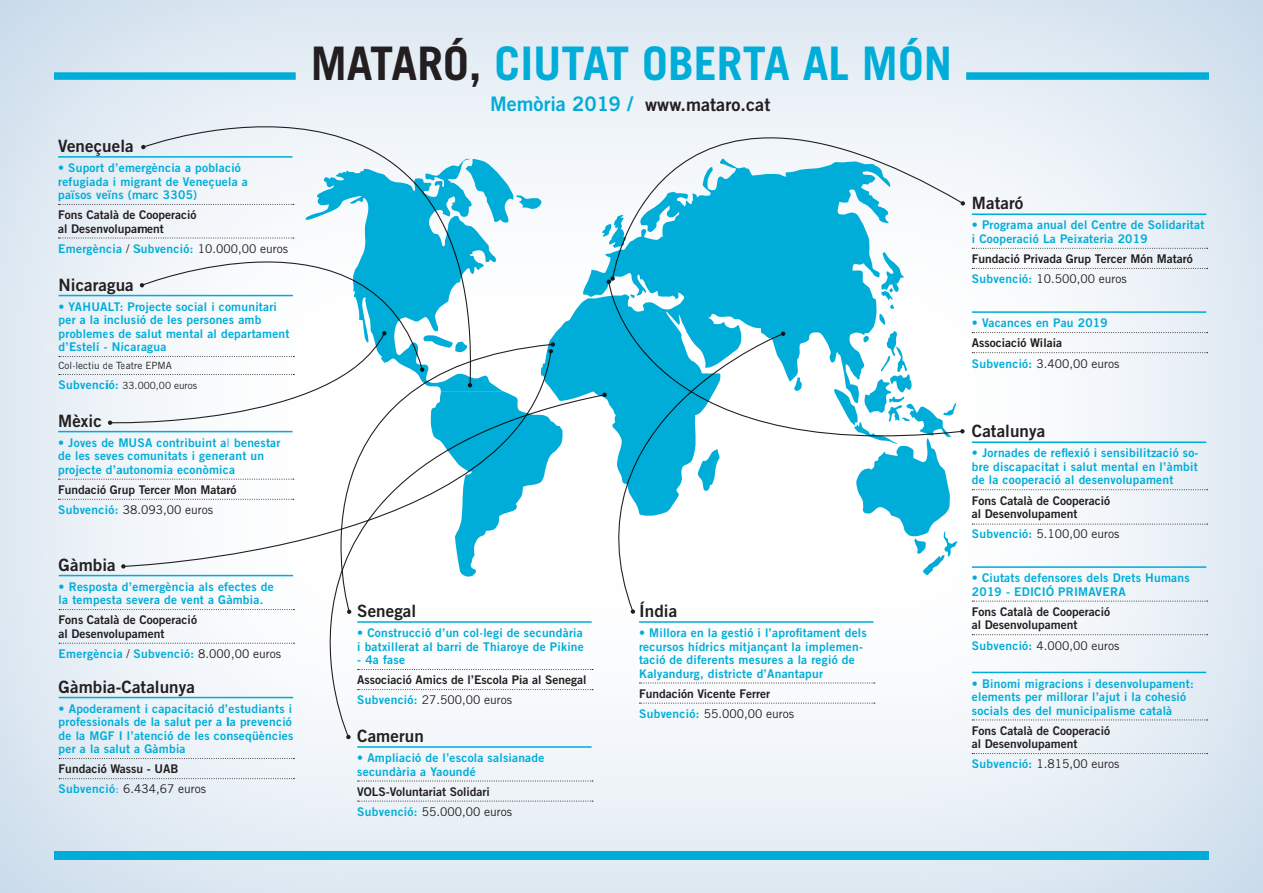
<style>
.page{position:relative;width:1263px;height:893px;background:#fff}
.page>*{position:absolute;margin:0;border:0;box-sizing:border-box;transform-origin:0 0}
.t1{font:700 46.35px "Trade Gothic";color:#00add8}
.t2{font:18px "Trade Gothic Bold Two";letter-spacing:.005em;color:#231f20}
.Titols_ASSO{font:16.95px "Trade Gothic Bold Two";letter-spacing:.005em;color:#231f20}
.Titols_ASSO-2{font:12px/13.5px "Trade Gothic Bold Two";letter-spacing:.02em;color:#00add8}
.Titols_ASSO-3{font:12px "Trade Gothic Bold Two";color:#231f20}
.Titols_ASSO-4{font:12px "Trade Gothic";color:#231f20}
.Titols_ASSO-5{font:9.9px "Trade Gothic";color:#231f20}
.s1{font-family:"Trade Gothic";color:#231f20}
.s2{font-family:"Trade Gothic Bold Two";font-size:12px;color:#00add8}
.s3{font-family:"Trade Gothic Bold Two";color:#00add8}
.s4{color:#00add8}
.s5{color:#231f20}
.s6{font-size:20.1px;color:#00add8}
</style>
<div class="page">
<div style="left:0;top:0;width:1263px;height:893px;background:#98bad8;opacity:.75"></div>
<svg style="left:474px;top:158px;width:66px;height:65px"></svg>
<svg style="left:474px;top:159px;width:29px;height:101px"></svg>
<svg style="left:540px;top:158px;width:338px;height:358px"></svg>
<svg style="left:602px;top:215px;width:10px;height:33px"></svg>
<svg style="left:878px;top:280px;width:26px;height:1px"></svg>
<hr style="left:357px;top:746px;width:235px;height:2px;background:#00add8">
<svg style="left:358px;top:781px;width:235px;height:1px"></svg>
<svg style="left:358px;top:801px;width:235px;height:1px"></svg>
<hr style="left:972px;top:213px;width:234px;height:2px;background:#00add8">
<svg style="left:972px;top:248px;width:236px;height:1px"></svg>
<svg style="left:972px;top:268px;width:236px;height:1px"></svg>
<hr style="left:972px;top:311px;width:234px;height:2px;background:#00add8">
<svg style="left:972px;top:332px;width:236px;height:1px"></svg>
<svg style="left:972px;top:352px;width:236px;height:1px"></svg>
<hr style="left:972px;top:441px;width:234px;height:2px;background:#00add8">
<svg style="left:972px;top:489px;width:236px;height:1px"></svg>
<svg style="left:972px;top:524px;width:236px;height:1px"></svg>
<hr style="left:972px;top:566px;width:234px;height:2px;background:#00add8">
<svg style="left:972px;top:601px;width:236px;height:1px"></svg>
<svg style="left:972px;top:634px;width:236px;height:1px"></svg>
<hr style="left:972px;top:672px;width:234px;height:1px;background:#00add8">
<svg style="left:972px;top:720px;width:236px;height:1px"></svg>
<svg style="left:972px;top:753px;width:236px;height:1px"></svg>
<hr style="left:639px;top:621px;width:234px;height:2px;background:#00add8">
<svg style="left:639px;top:683px;width:236px;height:1px"></svg>
<svg style="left:639px;top:703px;width:236px;height:1px"></svg>
<svg style="left:59px;top:609px;width:235px;height:1px"></svg>
<svg style="left:59px;top:643px;width:235px;height:1px"></svg>
<hr style="left:59px;top:697px;width:234px;height:1px;background:#00add8">
<svg style="left:59px;top:758px;width:235px;height:1px"></svg>
<svg style="left:59px;top:778px;width:235px;height:1px"></svg>
<hr style="left:58px;top:156px;width:235px;height:2px;background:#00add8">
<svg style="left:58px;top:204px;width:84px;height:1px"></svg>
<svg style="left:58px;top:238px;width:84px;height:1px"></svg>
<svg style="left:142px;top:125px;width:332px;height:135px"></svg>
<svg style="left:141px;top:145px;width:5px;height:4px"></svg>
<svg style="left:612px;top:136px;width:352px;height:144px"></svg>
<svg style="left:961px;top:201px;width:4px;height:5px"></svg>
<svg style="left:608px;top:281px;width:356px;height:157px"></svg>
<svg style="left:607px;top:276px;width:8px;height:8px"></svg>
<svg style="left:829px;top:331px;width:135px;height:244px"></svg>
<svg style="left:617px;top:333px;width:167px;height:280px"></svg>
<svg style="left:781px;top:332px;width:4px;height:4px"></svg>
<svg style="left:631px;top:609px;width:4px;height:5px"></svg>
<svg style="left:58px;top:260px;width:505px;height:317px"></svg>
<svg style="left:328px;top:394px;width:278px;height:344px"></svg>
<svg style="left:346px;top:735px;width:5px;height:4px"></svg>
<svg style="left:602px;top:393px;width:5px;height:4px"></svg>
<div style="left:54px;top:851px;width:1155px;height:8px;background:#00add8"></div>
<div style="left:54px;top:72px;width:242px;height:8px;background:#00add8"></div>
<div style="left:966px;top:72px;width:243px;height:8px;background:#00add8"></div>
<p class="Titols_ASSO" style="left:58px;top:135px;width:77px">Veneçuela</p>
<p class="Titols_ASSO-2" style="left:58px;top:161px;width:184px">• Suport d’emergència a població</p>
<p class="Titols_ASSO-2" style="left:58px;top:174px;width:191px">refugiada i migrant de Veneçuela a</p>
<p class="Titols_ASSO-2" style="left:58px;top:188px;width:141px">països veïns (marc 3305)</p>
<p class="Titols_ASSO-3" style="left:58px;top:207px;width:140px">Fons Català de Cooperació</p>
<p class="Titols_ASSO-3" style="left:58px;top:221px;width:107px">al Desenvolupament</p>
<p class="Titols_ASSO-2" style="left:58px;top:242px;width:231px">Emergència <span class="s1">/</span> Subvenció: <span class="s1">10.000,00 euros</span></p>
<p class="Titols_ASSO" style="left:59px;top:274px;width:77px">Nicaragua</p>
<p class="Titols_ASSO-2" style="left:59px;top:299px;width:220px">• YAHUALT: Projecte social i comunitari</p>
<p class="Titols_ASSO-2" style="left:59px;top:313px;width:233px">per a la inclusió de les persones amb problemes de salut mental al departament d’Estelí - Nicaragua</p>
<p class="Titols_ASSO-5" style="left:59px;top:360px;width:115px">Col·lectiu de Teatre EPMA</p>
<p class="Titols_ASSO-5" style="left:59px;top:380px;width:140px"><span class="s2">Subvenció:</span> 33.000,00 euros</p>
<p class="Titols_ASSO" style="left:58px;top:410px;width:45px">Mèxic</p>
<p class="Titols_ASSO-2" style="left:58px;top:436px;width:224px">• Joves de MUSA contribuint al benestar</p>
<p class="Titols_ASSO-2" style="left:58px;top:449px;width:207px">de les seves comunitats i generant un</p>
<p class="Titols_ASSO-2" style="left:58px;top:463px;width:178px">projecte d’autonomia econòmica</p>
<p class="Titols_ASSO-3" style="left:58px;top:482px;width:180px">Fundació Grup Tercer Mon Mataró</p>
<p class="Titols_ASSO-4" style="left:58px;top:502px;width:156px"><span class="s3">Subvenció:</span> 38.093,00 euros</p>
<p class="Titols_ASSO" style="left:59px;top:554px;width:59px">Gàmbia</p>
<p class="Titols_ASSO-2" style="left:59px;top:579px;width:217px">• Resposta d’emergència als efectes de</p>
<p class="Titols_ASSO-2" style="left:59px;top:593px;width:206px">la tempesta severa de vent a Gàmbia.</p>
<p class="Titols_ASSO-3" style="left:59px;top:613px;width:140px">Fons Català de Cooperació</p>
<p class="Titols_ASSO-3" style="left:59px;top:626px;width:107px">al Desenvolupament</p>
<p class="Titols_ASSO-2" style="left:59px;top:647px;width:224px">Emergència <span class="s1">/</span> Subvenció: <span class="s1">8.000,00 euros</span></p>
<p class="Titols_ASSO" style="left:59px;top:676px;width:138px">Gàmbia-Catalunya</p>
<p class="Titols_ASSO-2" style="left:59px;top:701px;width:236px">• Apoderament i capacitació d’estudiants i professionals de la salut per a la prevenció de la MGF I l’atenció de les conseqüències per a la salut a Gàmbia</p>
<p class="Titols_ASSO-3" style="left:59px;top:762px;width:121px">Fundació Wassu - UAB</p>
<p class="Titols_ASSO-4" style="left:59px;top:782px;width:149px"><span class="s3">Subvenció</span><span class="s4">:</span> 6.434,67 euros</p>
<p class="t1" style="left:311px;top:35px;width:643px"><span class="s5">MATARÓ,</span> CIUTAT OBERTA AL MÓN</p>
<p class="t2" style="left:490px;top:93px;width:282px"><span class="s6">Memòria 2019 /</span> www.mataro.cat</p>
<p class="Titols_ASSO" style="left:357px;top:600px;width:61px">Senegal</p>
<p class="Titols_ASSO-2" style="left:357px;top:626px;width:228px">• Construcció d’un col·legi de secundària i batxillerat al barri de Thiaroye de Pikine</p>
<p class="Titols_ASSO-2" style="left:357px;top:653px;width:49px">- 4a fase</p>
<p class="Titols_ASSO-3" style="left:357px;top:673px;width:231px">Associació Amics de l’Escola Pia al Senegal</p>
<p class="Titols_ASSO-4" style="left:357px;top:693px;width:156px"><span class="s3">Subvenció:</span> 27.500,00 euros</p>
<p class="Titols_ASSO" style="left:357px;top:725px;width:68px">Camerun</p>
<p class="Titols_ASSO-2" style="left:357px;top:751px;width:189px">• Ampliació de l’escola salsianade</p>
<p class="Titols_ASSO-2" style="left:357px;top:764px;width:120px">secundària a Yaoundé</p>
<p class="Titols_ASSO-3" style="left:357px;top:784px;width:134px">VOLS-Voluntariat Solidari</p>
<p class="Titols_ASSO-4" style="left:357px;top:804px;width:156px"><span class="s3">Subvenció:</span> 55.000,00 euros</p>
<p class="Titols_ASSO" style="left:639px;top:600px;width:40px">Índia</p>
<p class="Titols_ASSO-2" style="left:639px;top:626px;width:229px">• Millora en la gestió i l’aprofitament dels recursos hídrics mitjançant la implemen&shy;tació de diferents mesures a la regió de Kalyandurg, districte d’Anantapur</p>
<p class="Titols_ASSO-3" style="left:639px;top:686px;width:133px">Fundación Vicente Ferrer</p>
<p class="Titols_ASSO-4" style="left:639px;top:706px;width:156px"><span class="s3">Subvenció:</span> 55.000,00 euros</p>
<p class="Titols_ASSO" style="left:972px;top:193px;width:53px">Mataró</p>
<p class="Titols_ASSO-2" style="left:972px;top:218px;width:234px">• Programa anual del Centre de Solidaritat</p>
<p class="Titols_ASSO-2" style="left:972px;top:232px;width:177px">i Cooperació La Peixateria 2019</p>
<p class="Titols_ASSO-3" style="left:972px;top:251px;width:222px">Fundació Privada Grup Tercer Món Mataró</p>
<p class="Titols_ASSO-4" style="left:972px;top:272px;width:156px"><span class="s3">Subvenció:</span> 10.500,00 euros</p>
<p class="Titols_ASSO-2" style="left:972px;top:316px;width:137px">• Vacances en Pau 2019</p>
<p class="Titols_ASSO-3" style="left:972px;top:336px;width:92px">Associació Wilaia</p>
<p class="Titols_ASSO-4" style="left:972px;top:356px;width:149px"><span class="s3">Subvenció:</span> 3.400,00 euros</p>
<p class="Titols_ASSO" style="left:972px;top:421px;width:75px">Catalunya</p>
<p class="Titols_ASSO-2" style="left:972px;top:446px;width:228px;text-align:justify">• Jornades de reflexió i sensibilització so&shy;bre discapacitat i salut mental en l’àmbit de la cooperació al desenvolupament</p>
<p class="Titols_ASSO-3" style="left:972px;top:493px;width:140px">Fons Català de Cooperació</p>
<p class="Titols_ASSO-3" style="left:972px;top:506px;width:107px">al Desenvolupament</p>
<p class="Titols_ASSO-4" style="left:972px;top:527px;width:149px"><span class="s3">Subvenció:</span> 5.100,00 euros</p>
<p class="Titols_ASSO-2" style="left:972px;top:571px;width:219px">• Ciutats defensores dels Drets Humans<br>2019 - EDICIÓ PRIMAVERA</p>
<p class="Titols_ASSO-3" style="left:972px;top:604px;width:140px">Fons Català de Cooperació</p>
<p class="Titols_ASSO-3" style="left:972px;top:618px;width:107px">al Desenvolupament</p>
<p class="Titols_ASSO-4" style="left:972px;top:638px;width:149px"><span class="s3">Subvenció:</span> 4.000,00 euros</p>
<p class="Titols_ASSO-2" style="left:972px;top:676px;width:223px">• Binomi migracions i desenvolupament: elements per millorar l’ajut i la cohesió socials des del municipalisme català</p>
<p class="Titols_ASSO-3" style="left:972px;top:723px;width:140px">Fons Català de Cooperació</p>
<p class="Titols_ASSO-3" style="left:972px;top:736px;width:107px">al Desenvolupament</p>
<p class="Titols_ASSO-4" style="left:972px;top:757px;width:149px"><span class="s3">Subvenció:</span> 1.815,00 euros</p>
</div>
